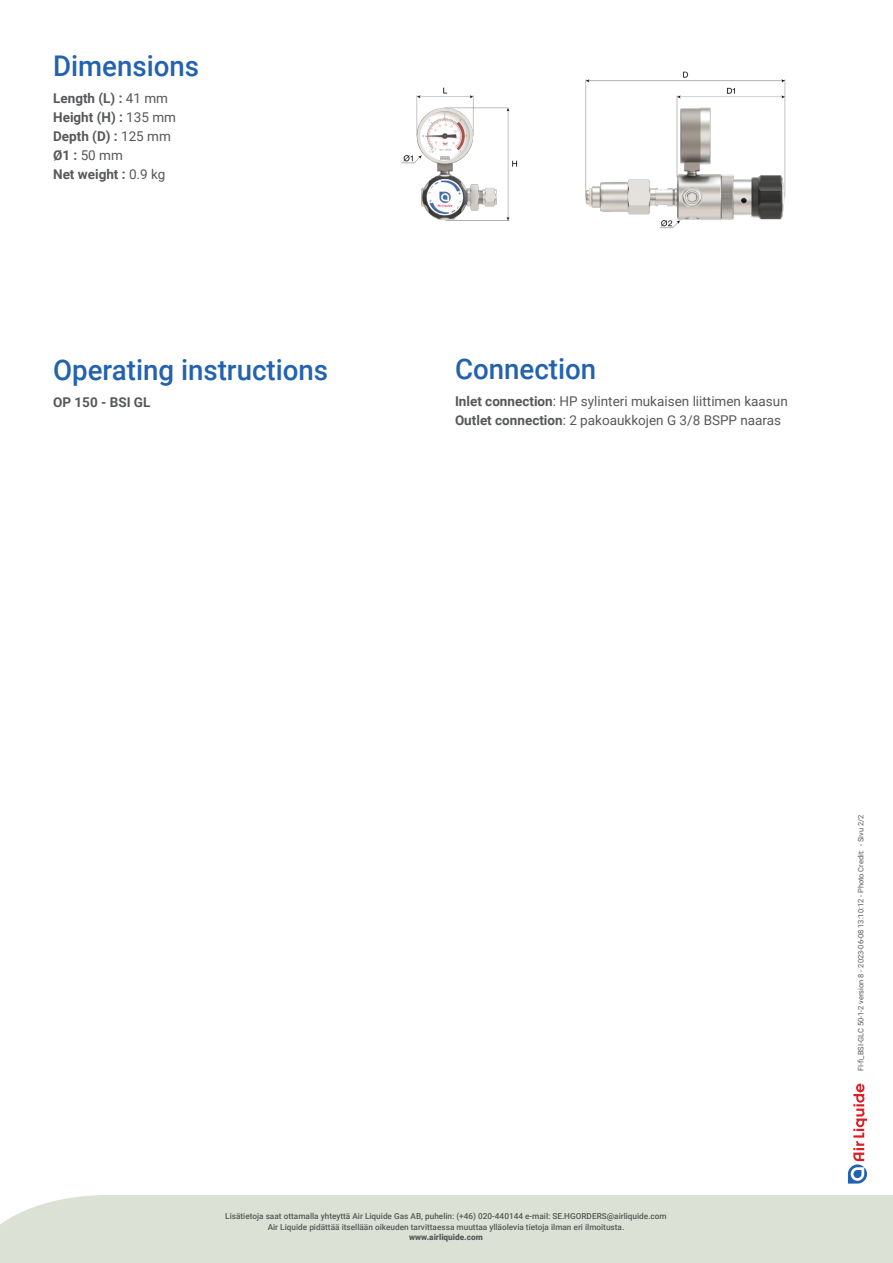
<style>
.page{position:relative;width:893px;height:1263px;background:#fff}
.page>*{position:absolute;margin:0;border:0;box-sizing:border-box;transform-origin:0 0}
.Sous_titre_bleu_Fond{font:500 28.5px "Roboto";color:#2362af}
.Paragraphe_solidaire{font:13.5px "Roboto";color:#57585a}
.Descriptif_Noir80_Fo{font:700 13.5px/18.9px "Roboto";color:#57585a}
.t1{font:500 8.25px/10.5px "Roboto";color:#57585a;text-align:center}
.t2{font:900 8.25px "Roboto";color:#57585a}
.t3{font:7.5px "Roboto";color:#57585a}
.s1{font-weight:400}
.s2{font-weight:700}
</style>
<div class="page">
<div style="left:0;top:1195px;width:893px;height:68px;background:#dbe1d4"></div>
<svg style="left:848px;top:1083px;width:19px;height:100px"></svg>
<img style="left:401px;top:71px;width:385px;height:158px">
<p class="Sous_titre_bleu_Fond" style="left:53px;top:46px;width:148px">Dimensions</p>
<p class="Descriptif_Noir80_Fo" style="left:53px;top:88px;width:124px">Length (L) : <span class="s1">41 mm<br></span>Height (H) : <span class="s1">135 mm<br></span>Depth (D) : <span class="s1">125 mm<br></span>Ø1 : <span class="s1">50 mm<br></span>Net weight : <span class="s1">0.9 kg</span></p>
<p class="Sous_titre_bleu_Fond" style="left:53px;top:350px;width:276px">Operating instructions</p>
<p class="Descriptif_Noir80_Fo" style="left:53px;top:393px;width:99px">OP 150 - BSI GL</p>
<p class="Sous_titre_bleu_Fond" style="left:455px;top:349px;width:143px">Connection</p>
<p class="Paragraphe_solidaire" style="left:455px;top:392px;width:334px"><span class="s2">Inlet connection</span>: HP sylinteri mukaisen liittimen kaasun</p>
<p class="Paragraphe_solidaire" style="left:455px;top:411px;width:328px"><span class="s2">Outlet connection</span>: 2 pakoaukkojen G 3/8 BSPP naaras</p>
<p class="t1" style="left:225px;top:1211px;width:443px">Lisätietoja saat ottamalla yhteyttä Air Liquide Gas AB, puhelin: (+46) 020-440144 e-mail: SE.HGORDERS@airliquide.com<br>Air Liquide pidättää itsellään oikeuden tarvittaessa muuttaa ylläolevia tietoja ilman eri ilmoitusta.</p>
<p class="t2" style="left:409px;top:1231px;width:75px">www.airliquide.com</p>
<p class="t3" style="left:856px;top:1071px;width:258px;rotate:-90deg">FI-fi_BSI-GLC 50-1-2 version 8 - 2023-06-08 13:10:12 - Photo Credit: - Sivu 2/2</p>
</div>
